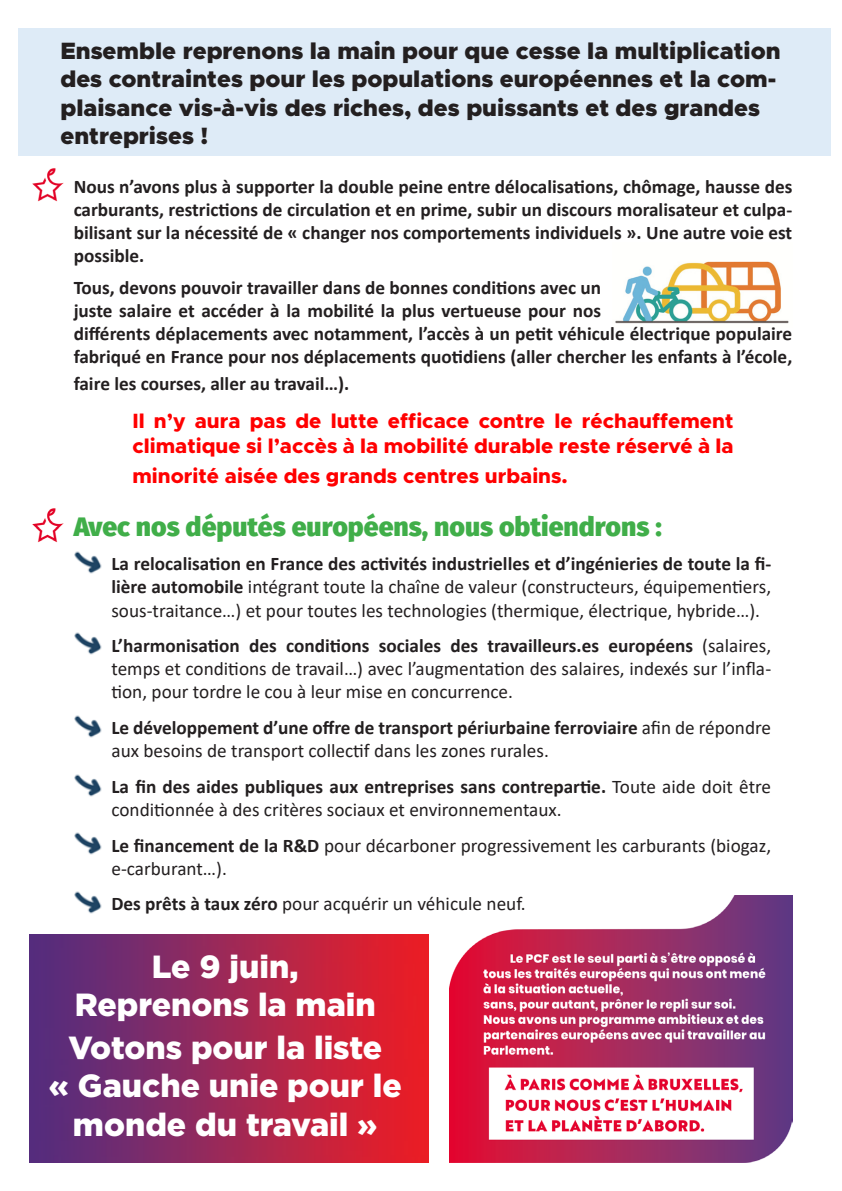
<style>
.page{position:relative;width:842px;height:1191px;background:#fff}
.page>*{position:absolute;margin:0;border:0;box-sizing:border-box;transform-origin:0 0}
.t1{font:900 32px/38.4px "Gotham";color:#fff;text-align:center}
.t2{font:800 26.6px "Fira Sans";color:#40ae49}
.t3{font:900 23.6px/28.4px "Metropolis";color:#231f20}
.t4{font:800 20.8px/25.2px "Metropolis";color:#f00}
.t5{font:19.2px/23px "Calibri";color:#231f20}
.t6{font:700 19.2px/23px "Calibri";color:#231f20;text-align:justify}
.s1{font-weight:700}
</style>
<div class="page">
<div style="left:18px;top:28px;width:813px;height:128px;background:#deebf7"></div>
<img style="left:615px;top:261px;width:174px;height:63px">
<img style="left:449px;top:895px;width:343px;height:267px">
<img style="left:30px;top:934px;width:398px;height:228px">
<img style="left:32px;top:168px;width:32px;height:34px">
<img style="left:74px;top:632px;width:28px;height:23px">
<img style="left:74px;top:715px;width:28px;height:23px">
<img style="left:74px;top:774px;width:28px;height:23px">
<img style="left:74px;top:832px;width:28px;height:23px">
<img style="left:32px;top:508px;width:32px;height:34px">
<img style="left:74px;top:551px;width:28px;height:23px">
<img style="left:74px;top:891px;width:28px;height:23px">
<p class="t3" style="left:60px;top:36px;width:722px">Ensemble reprenons la main pour que cesse la multiplication des contraintes pour les populations européennes et la com&shy;plaisance vis-à-vis des riches, des puissants et des grandes entreprises !</p>
<p class="t6" style="left:74px;top:175px;width:720px">Nous n’avons plus à supporter la double peine entre délocalisations, chômage, hausse des carburants, restrictions de circulation et en prime, subir un discours moralisateur et culpa&shy;bilisant sur la nécessité de « changer nos comportements individuels ». Une autre voie est possible.</p>
<p class="t6" style="left:74px;top:276px;width:720px;text-align:left">Tous, devons pouvoir travailler dans de bonnes conditions avec un<br>juste salaire et accéder à la mobilité la plus vertueuse pour nos<br>différents déplacements avec notamment, l’accès à un petit véhicule électrique populaire fabriqué en France pour nos déplacements quotidiens (aller chercher les enfants à l’école,</p>
<p class="t6" style="left:74px;top:372px;width:277px">faire les courses, aller au travail…).</p>
<p class="t4" style="left:132px;top:408px;width:603px">Il n’y aura pas de lutte efficace contre le réchauffement climatique si l’accès à la mobilité durable reste réservé à la</p>
<p class="t4" style="left:132px;top:463px;width:437px">minorité aisée des grands centres urbains.</p>
<p class="t2" style="left:74px;top:503px;width:589px">Avec nos députés européens, nous obtiendrons :</p>
<p class="t5" style="left:111px;top:552px;width:661px;text-align:justify"><span class="s1">La relocalisation en France des activités industrielles et d’ingénieries de toute la fi&shy;lière automobile</span> intégrant toute la chaîne de valeur (constructeurs, équipementiers, sous-traitance…) et pour toutes les technologies (thermique, électrique, hybride…).</p>
<p class="t5" style="left:111px;top:634px;width:661px;text-align:justify"><span class="s1">L’harmonisation des conditions sociales des travailleurs.es européens</span> (salaires, temps et conditions de travail…) avec l’augmentation des salaires, indexés sur l’infla&shy;tion, pour tordre le cou à leur mise en concurrence.</p>
<p class="t5" style="left:111px;top:715px;width:661px"><span class="s1">Le développement d’une offre de transport périurbaine ferroviaire</span> afin de répondre aux besoins de transport collectif dans les zones rurales.</p>
<p class="t5" style="left:111px;top:774px;width:661px"><span class="s1">La fin des aides publiques aux entreprises sans contrepartie.</span> Toute aide doit être conditionnée à des critères sociaux et environnementaux.</p>
<p class="t5" style="left:111px;top:833px;width:661px"><span class="s1">Le financement de la R&amp;D</span> pour décarboner progressivement les carburants (biogaz, e-carburant…).</p>
<p class="t5" style="left:111px;top:892px;width:416px"><span class="s1">Des prêts à taux zéro</span> pour acquérir un véhicule neuf.</p>
<p class="t1" style="left:75px;top:946px;width:303px">Le 9 juin,<br>Reprenons la main</p>
<p class="t1" style="left:49px;top:1027px;width:354px">Votons pour la liste<br>« Gauche unie pour le monde du travail »</p>
</div>
